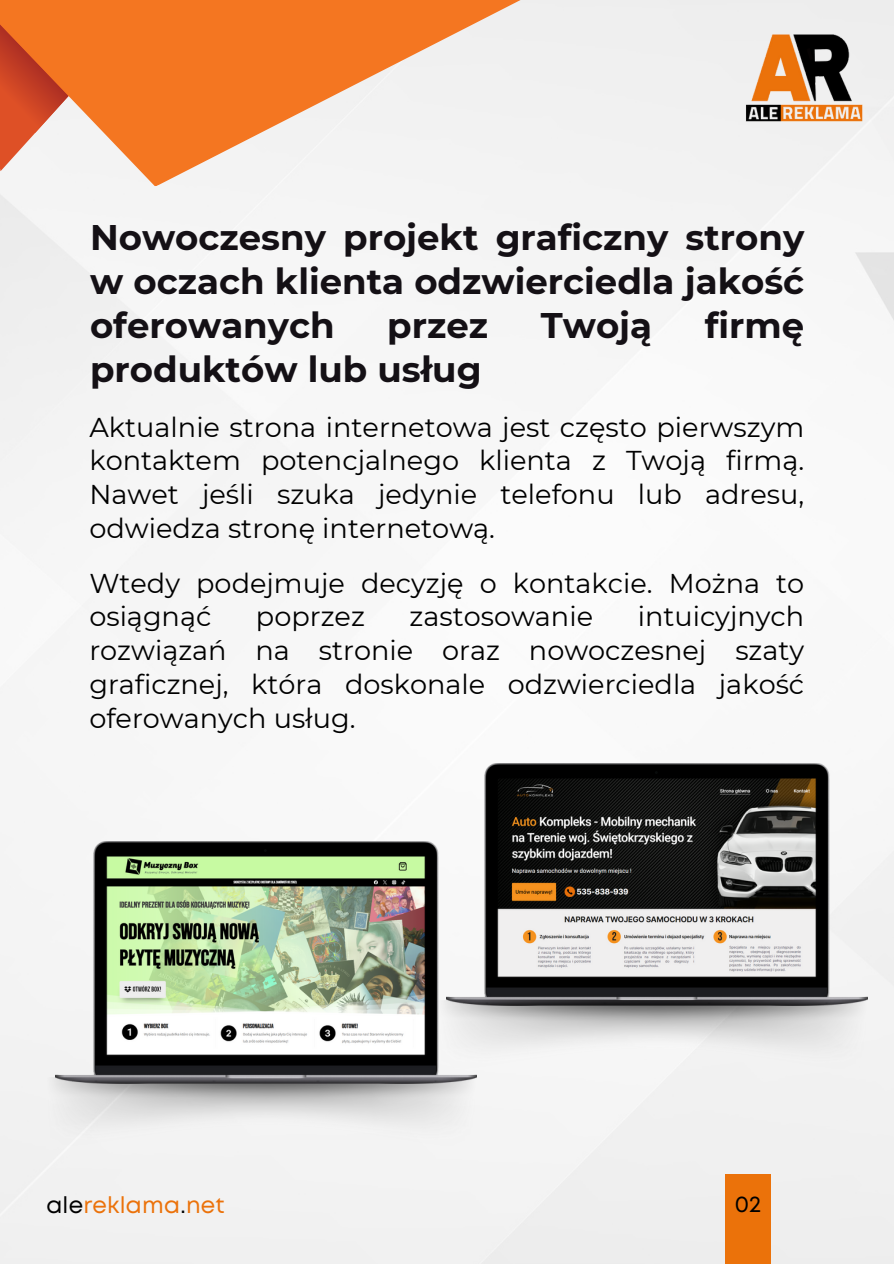
<style>
.page{position:relative;width:894px;height:1264px;background:#fff}
.page>*{position:absolute;margin:0;border:0;box-sizing:border-box;transform-origin:0 0}
.t1{font:700 35.55px/43.8px "Montserrat";color:#141015;text-align:justify}
.t2{font:27.15px/33.8px "Montserrat";color:#000;text-align:justify}
.t3{font:22.95px "Mont";letter-spacing:.01em;color:#eb720a}
.t4{font:22.95px "Mont";color:#000}
.s1{color:#000}
</style>
<div class="page">
<div style="left:0;top:216px;width:893px;height:1047px;background:#f6f6f6"></div>
<div style="left:725px;top:1174px;width:45px;height:89px;background:#eb720a"></div>
<svg style="left:0;top:0;width:893px;height:216px;fill:#f3f0f0"></svg>
<img style="left:446px;top:763px;width:421px;height:237px">
<img style="left:46px;top:1076px;width:430px;height:70px">
<img style="left:476px;top:1000px;width:391px;height:69px">
<img style="left:56px;top:841px;width:420px;height:242px">
<p class="t1" style="left:90px;top:216px;width:715px">Nowoczesny projekt graficzny strony w oczach klienta odzwierciedla jakość oferowanych</p>
<p class="t1" style="left:387px;top:303px;width:102px">przez</p>
<p class="t1" style="left:540px;top:303px;width:113px">Twoją</p>
<p class="t1" style="left:704px;top:303px;width:101px">firmę</p>
<p class="t1" style="left:90px;top:347px;width:393px">produktów lub usług</p>
<p class="t2" style="left:89px;top:410px;width:716px">Aktualnie strona internetowa jest często pierwszym kontaktem potencjalnego klienta z Twoją firmą.<br>Nawet jeśli szuka jedynie telefonu lub adresu, odwiedza stronę internetową.</p>
<h2 class="t2" style="left:89px;top:566px;width:716px">Wtedy podejmuje decyzję o kontakcie. Można to osiągnąć</h2>
<h2 class="t2" style="left:89px;top:599px;width:716px;text-indent:548px">intuicyjnych rozwiązań na stronie oraz nowoczesnej szaty graficznej, która doskonale odzwierciedla jakość oferowanych usług.</h2>
<h2 class="t2" style="left:256px;top:599px;width:110px">poprzez</h2>
<h2 class="t2" style="left:409px;top:599px;width:185px">zastosowanie</h2>
<p class="t3" style="left:46px;top:1196px;width:180px"><span class="s1">ale</span>reklama<span class="s1">.</span>net</p>
<p class="t4" style="left:734px;top:1195px;width:28px">02</p>
</div>
